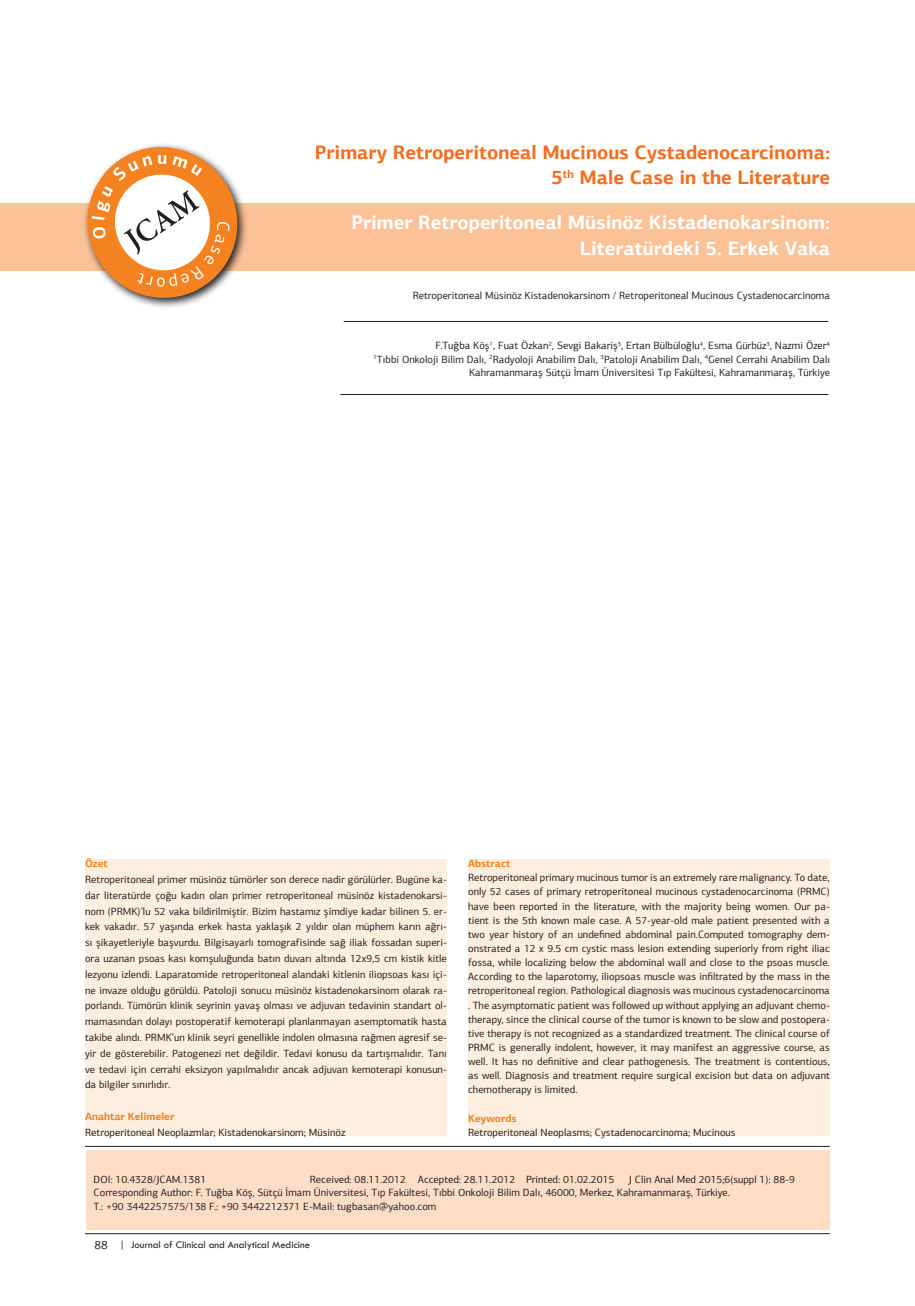
<style>
.page{position:relative;width:915px;height:1306px;background:#fff}
.page>*{position:absolute;margin:0;border:0;box-sizing:border-box;transform-origin:0 0}
.t1{font:700 19.5px/25.5px "PF Agora Sans Pro";color:#f36e21;text-align:right}
.t2{font:700 19.5px/25.5px "PF Agora Sans Pro";color:#fff;text-align:right}
.t3{font:10.5px/14.1px "PF Agora Sans Pro";color:#231f20;text-align:justify}
.t4{font:10.5px "Tw Cen";color:#231f20}
.t5{font:700 10.5px "PF Agora Sans Pro";color:#f58220}
.s1{font-family:"PF Agora Sans Pro";font-size:12px}
</style>
<div class="page">
<div style="left:87px;top:1150px;width:742px;height:79px;background:#fdddc6"></div>
<div style="left:0;top:203px;width:914px;height:67px;background:#fbc197"></div>
<hr style="left:85px;top:1146px;width:744px;height:1px;background:#231f20">
<hr style="left:343px;top:321px;width:485px;height:1px;background:#231f20">
<hr style="left:340px;top:394px;width:488px;height:1px;background:#231f20">
<svg style="left:77px;top:144px;width:170px;height:164px"></svg>
<div style="left:85px;top:859px;width:361px;height:276px;background:#feeee0"></div>
<div style="left:468px;top:859px;width:361px;height:276px;background:#feeee0"></div>
<hr style="left:85px;top:1233px;width:744px;height:1px;background:#231f20">
<h1 class="t1" style="left:315px;top:139px;width:516px">Primary Retroperitoneal Mucinous Cystadenocarcinoma:<br>5<sup>th</sup> Male Case in the Literature</h1>
<h1 class="t2" style="left:351px;top:210px;width:480px">Primer Retroperitoneal Müsinöz Kistadenokarsinom:<br>Literatürdeki 5. Erkek Vaka</h1>
<p class="t3" style="left:412px;top:288px;width:418px">Retroperitoneal Müsinöz Kistadenokarsinom / Retroperitoneal Mucinous Cystadenocarcinoma</p>
<p class="t3" style="left:373px;top:339px;width:458px;line-height:13.5px;text-align:right">F.Tuğba Köş<sup>1</sup>, Fuat Özkan<sup>2</sup>, Sevgi Bakariş<sup>3</sup>, Ertan Bülbüloğlu<sup>4</sup>, Esma Gürbüz<sup>3</sup>, Nazmi Özer<sup>4<br>1</sup>Tıbbi Onkoloji Bilim Dalı, <sup>2</sup>Radyoloji Anabilim Dalı, <sup>3</sup>Patoloji Anabilim Dalı, <sup>4</sup>Genel Cerrahi Anabilim Dalı<br>Kahramanmaraş Sütçü İmam Üniversitesi Tıp Fakültesi, Kahramanmaraş, Türkiye</p>
<p class="t5" style="left:85px;top:857px;width:24px">Özet</p>
<p class="t3" style="left:85px;top:871px;width:363px;line-height:15.8px">Retroperitoneal primer müsinöz tümörler son derece nadir görülürler. Bugüne ka&shy;dar literatürde çoğu kadın olan primer retroperitoneal müsinöz kistadenokarsi&shy;nom (PRMK)’lu 52 vaka bildirilmiştir. Bizim hastamız şimdiye kadar bilinen 5. er&shy;kek vakadır. 57 yaşında erkek hasta yaklaşık 2 yıldır olan müphem karın ağrı&shy;sı şikayetleriyle başvurdu. Bilgisayarlı tomografisinde sağ iliak fossadan superi&shy;ora uzanan psoas kası komşuluğunda batın duvarı altında 12x9,5 cm kistik kitle lezyonu izlendi. Laparatomide retroperitoneal alandaki kitlenin iliopsoas kası içi&shy;ne invaze olduğu görüldü. Patoloji sonucu müsinöz kistadenokarsinom olarak ra&shy;porlandı. Tümörün klinik seyrinin yavaş olması ve adjuvan tedavinin standart ol&shy;mamasından dolayı postoperatif kemoterapi planlanmayan asemptomatik hasta takibe alındı. PRMK’un klinik seyri genellikle indolen olmasına rağmen agresif se&shy;yir de gösterebilir. Patogenezi net değildir. Tedavi konusu da tartışmalıdır. Tanı ve tedavi için cerrahi eksizyon yapılmalıdır ancak adjuvan kemoterapi konusun&shy;da bilgiler sınırlıdır.</p>
<p class="t5" style="left:85px;top:1109px;width:91px">Anahtar Kelimeler</p>
<p class="t3" style="left:85px;top:1125px;width:262px">Retroperitoneal Neoplazmlar; Kistadenokarsinom; Müsinöz</p>
<p class="t5" style="left:468px;top:857px;width:44px">Abstract</p>
<p class="t3" style="left:468px;top:870px;width:363px">Retroperitoneal primary mucinous tumor is an extremely rare malignancy. To date, only 52 cases of primary retroperitoneal mucinous cystadenocarcinoma (PRMC) have been reported in the literature, with the majority being women. Our pa&shy;tient is the 5th known male case. A 57-year-old male patient presented with a two year history of an undefined abdominal pain.Computed tomography dem&shy;onstrated a 12 x 9.5 cm cystic mass lesion extending superiorly from right iliac fossa, while localizing below the abdominal wall and close to the psoas muscle.<br>According to the laparotomy, iliopsoas muscle was infiltrated by the mass in the retroperitoneal region. Pathological diagnosis was mucinous cystadenocarcinoma . The asymptomatic patient was followed up without applying an adjuvant chemo&shy;therapy, since the clinical course of the tumor is known to be slow and postopera&shy;tive therapy is not recognized as a standardized treatment. The clinical course of PRMC is generally indolent, however, it may manifest an aggressive course, as well. It has no definitive and clear pathogenesis. The treatment is contentious, as well. Diagnosis and treatment require surgical excision but data on adjuvant chemotherapy is limited.</p>
<p class="t5" style="left:468px;top:1111px;width:50px">Keywords</p>
<p class="t3" style="left:468px;top:1125px;width:269px">Retroperitoneal Neoplasms; Cystadenocarcinoma; Mucinous</p>
<p class="t3" style="left:94px;top:1172px;width:702px;line-height:13.5px;text-align:left;text-indent:535px">J Clin Anal Med 2015;6(suppl 1): 88-9<br>Corresponding Author: F. Tuğba Köş, Sütçü İmam Üniversitesi, Tıp Fakültesi, Tıbbi Onkoloji Bilim Dalı, 46000, Merkez, Kahramanmaraş, Türkiye.<br>T.: +90 3442257575/138 F.: +90 3442212371 E-Mail: tugbasan@yahoo.com</p>
<p class="t3" style="left:94px;top:1171px;width:114px">DOI: 10.4328/JCAM.1381</p>
<p class="t3" style="left:310px;top:1171px;width:306px">Received: 08.11.2012 Accepted: 28.11.2012 Printed: 01.02.2015</p>
<p class="t4" style="left:94px;top:1237px;width:217px"><span class="s1">88</span> | Journal of Clinical and Analytical Medicine</p>
<p class="t4" style="left:89px;top:1243px;width:198px"><span class="s1">1</span> | Journal of Clinical and Analytical Medicine</p>
</div>
